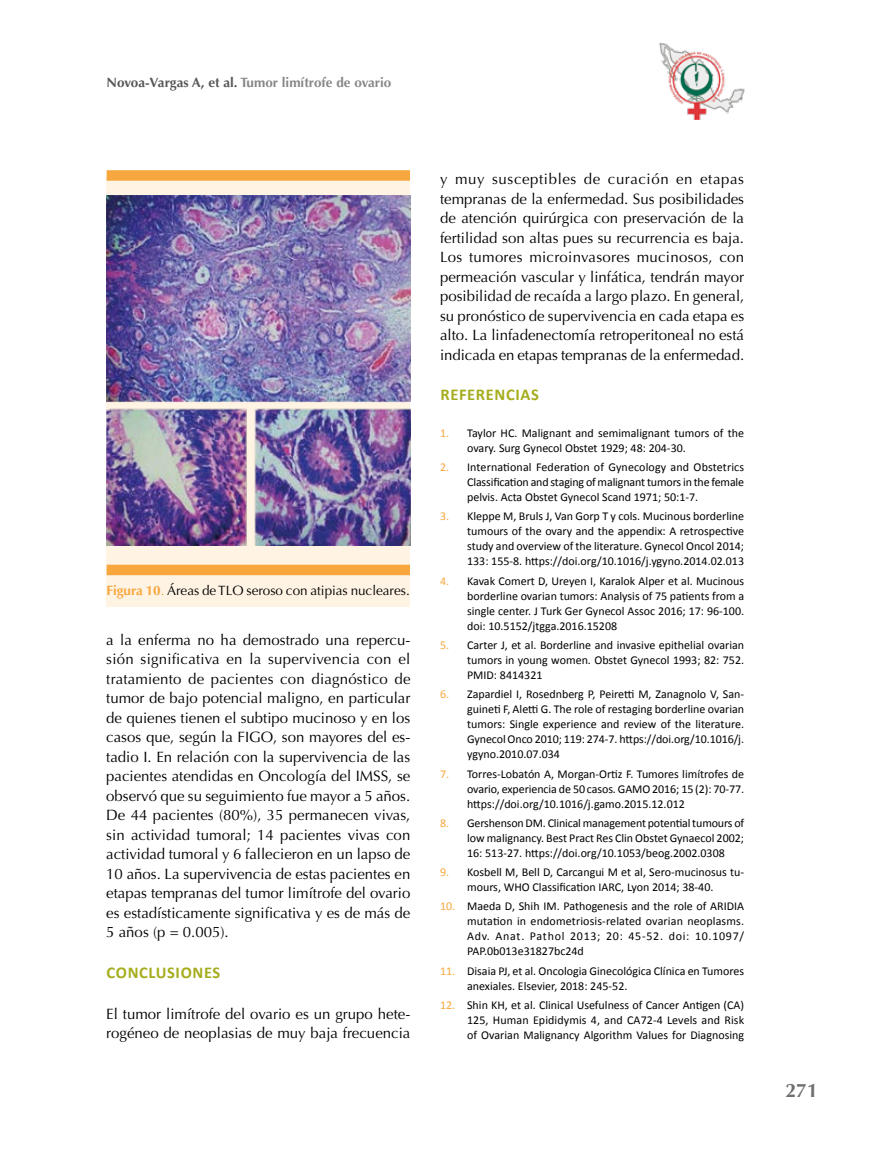
<style>
.page{position:relative;width:893px;height:1149px;background:#fff}
.page>*{position:absolute;margin:0;border:0;box-sizing:border-box;transform-origin:0 0}
.t1{font:700 19.5px "Optima";color:#706f6f}
.t2{font:700 16.5px "Calibri";letter-spacing:.04em;color:#a5ad1d}
.t3{font:15px/19.5px "Optima";color:#000;text-align:justify}
.t4{font:13.5px "Optima";color:#000}
.t5{font:700 13.5px "Optima";color:#878787}
.t6{font:12px/15px "Calibri";color:#000;text-align:justify}
.s1{color:#575756}
.s2{font-weight:700;color:#f7a73e}
.s3{color:#f7a73e}
</style>
<div class="page">
<div style="left:107px;top:177px;width:303px;height:429px;background:#fff3e4"></div>
<div style="left:107px;top:564px;width:303px;height:11px;background:#f7a73e"></div>
<div style="left:107px;top:170px;width:303px;height:11px;background:#f7a73e"></div>
<img style="left:107px;top:195px;width:303px;height:350px">
<img style="left:659px;top:43px;width:85px;height:76px">
<p class="t5" style="left:107px;top:75px;width:286px"><span class="s1">Novoa-Vargas A, et al.</span> Tumor limítrofe de ovario</p>
<p class="t4" style="left:107px;top:582px;width:305px"><span class="s2">Figura 10</span><span class="s3">.</span> Áreas de TLO seroso con atipias nucleares.</p>
<p class="t3" style="left:106px;top:629px;width:306px">a la enferma no ha demostrado una repercu&shy;sión significativa en la supervivencia con el tratamiento de pacientes con diagnóstico de tumor de bajo potencial maligno, en particular de quienes tienen el subtipo mucinoso y en los casos que, según la FIGO, son mayores del es&shy;tadio I. En relación con la supervivencia de las pacientes atendidas en Oncología del IMSS, se observó que su seguimiento fue mayor a 5 años.<br>De 44 pacientes (80%), 35 permanecen vivas, sin actividad tumoral; 14 pacientes vivas con actividad tumoral y 6 fallecieron en un lapso de 10 años. La supervivencia de estas pacientes en etapas tempranas del tumor limítrofe del ovario es estadísticamente significativa y es de más de 5 años (p = 0.005).</p>
<h2 class="t2" style="left:107px;top:961px;width:115px">CONCLUSIONES</h2>
<p class="t3" style="left:106px;top:1003px;width:306px">El tumor limítrofe del ovario es un grupo hete&shy;rogéneo de neoplasias de muy baja frecuencia</p>
<p class="t3" style="left:440px;top:169px;width:306px">y muy susceptibles de curación en etapas tempranas de la enfermedad. Sus posibilidades de atención quirúrgica con preservación de la fertilidad son altas pues su recurrencia es baja.<br>Los tumores microinvasores mucinosos, con permeación vascular y linfática, tendrán mayor posibilidad de recaída a largo plazo. En general, su pronóstico de supervivencia en cada etapa es alto. La linfadenectomía retroperitoneal no está indicada en etapas tempranas de la enfermedad.</p>
<h2 class="t2" style="left:440px;top:384px;width:100px">REFERENCIAS</h2>
<p class="t6" style="left:467px;top:424px;width:279px;text-indent:-27px"><span class="s3">1.</span> Taylor HC. Malignant and semimalignant tumors of the ovary. Surg Gynecol Obstet 1929; 48: 204-30.</p>
<p class="t6" style="left:467px;top:459px;width:279px;text-indent:-27px"><span class="s3">2.</span> International Federation of Gynecology and Obstetrics Classification and staging of malignant tumors in the female pelvis. Acta Obstet Gynecol Scand 1971; 50:1-7.</p>
<p class="t6" style="left:467px;top:508px;width:279px;text-indent:-27px"><span class="s3">3.</span> Kleppe M, Bruls J, Van Gorp T y cols. Mucinous borderline tumours of the ovary and the appendix: A retrospective study and overview of the literature. Gynecol Oncol 2014; 133: 155-8. https://doi.org/10.1016/j.ygyno.2014.02.013</p>
<p class="t6" style="left:467px;top:572px;width:279px;text-indent:-27px"><span class="s3">4.</span> Kavak Comert D, Ureyen I, Karalok Alper et al. Mucinous borderline ovarian tumors: Analysis of 75 patients from a single center. J Turk Ger Gynecol Assoc 2016; 17: 96-100. doi: 10.5152/jtgga.2016.15208</p>
<p class="t6" style="left:467px;top:636px;width:279px;text-indent:-27px"><span class="s3">5.</span> Carter J, et al. Borderline and invasive epithelial ovarian tumors in young women. Obstet Gynecol 1993; 82: 752.<br>PMID: 8414321</p>
<p class="t6" style="left:467px;top:686px;width:279px;text-indent:-27px"><span class="s3">6.</span> Zapardiel I, Rosednberg P, Peiretti M, Zanagnolo V, San&shy;guineti F, Aletti G. The role of restaging borderline ovarian tumors: Single experience and review of the literature.<br>Gynecol Onco 2010; 119: 274-7. https://doi.org/10.1016/j. ygyno.2010.07.034</p>
<p class="t6" style="left:467px;top:765px;width:279px;text-indent:-27px"><span class="s3">7.</span> Torres-Lobatón A, Morgan-Ortiz F. Tumores limítrofes de ovario, experiencia de 50 casos. GAMO 2016; 15 (2): 70-77. https://doi.org/10.1016/j.gamo.2015.12.012</p>
<p class="t6" style="left:467px;top:814px;width:279px;text-indent:-27px"><span class="s3">8.</span> Gershenson DM. Clinical management potential tumours of low malignancy. Best Pract Res Clin Obstet Gynaecol 2002; 16: 513-27. https://doi.org/10.1053/beog.2002.0308</p>
<p class="t6" style="left:440px;top:863px;width:306px;text-align:center"><span class="s3">9.</span> Kosbell M, Bell D, Carcangui M et al, Sero-mucinosus tu&shy;mours, WHO Classification IARC, Lyon 2014; 38-40.</p>
<p class="t6" style="left:467px;top:898px;width:279px;text-indent:-27px"><span class="s3">10.</span> Maeda D, Shih IM. Pathogenesis and the role of ARIDIA mutation in endometriosis-related ovarian neoplasms.<br>Adv. Anat. Pathol 2013; 20: 45-52. doi: 10.1097/ PAP.0b013e31827bc24d</p>
<p class="t6" style="left:467px;top:962px;width:279px;text-indent:-27px"><span class="s3">11.</span> Disaia PJ, et al. Oncologia Ginecológica Clínica en Tumores anexiales. Elsevier, 2018: 245-52.</p>
<p class="t6" style="left:467px;top:996px;width:279px;text-indent:-27px"><span class="s3">12.</span> Shin KH, et al. Clinical Usefulness of Cancer Antigen (CA)<br>125, Human Epididymis 4, and CA72-4 Levels and Risk of Ovarian Malignancy Algorithm Values for Diagnosing</p>
<h1 class="t1" style="left:785px;top:1079px;width:34px">271</h1>
</div>
